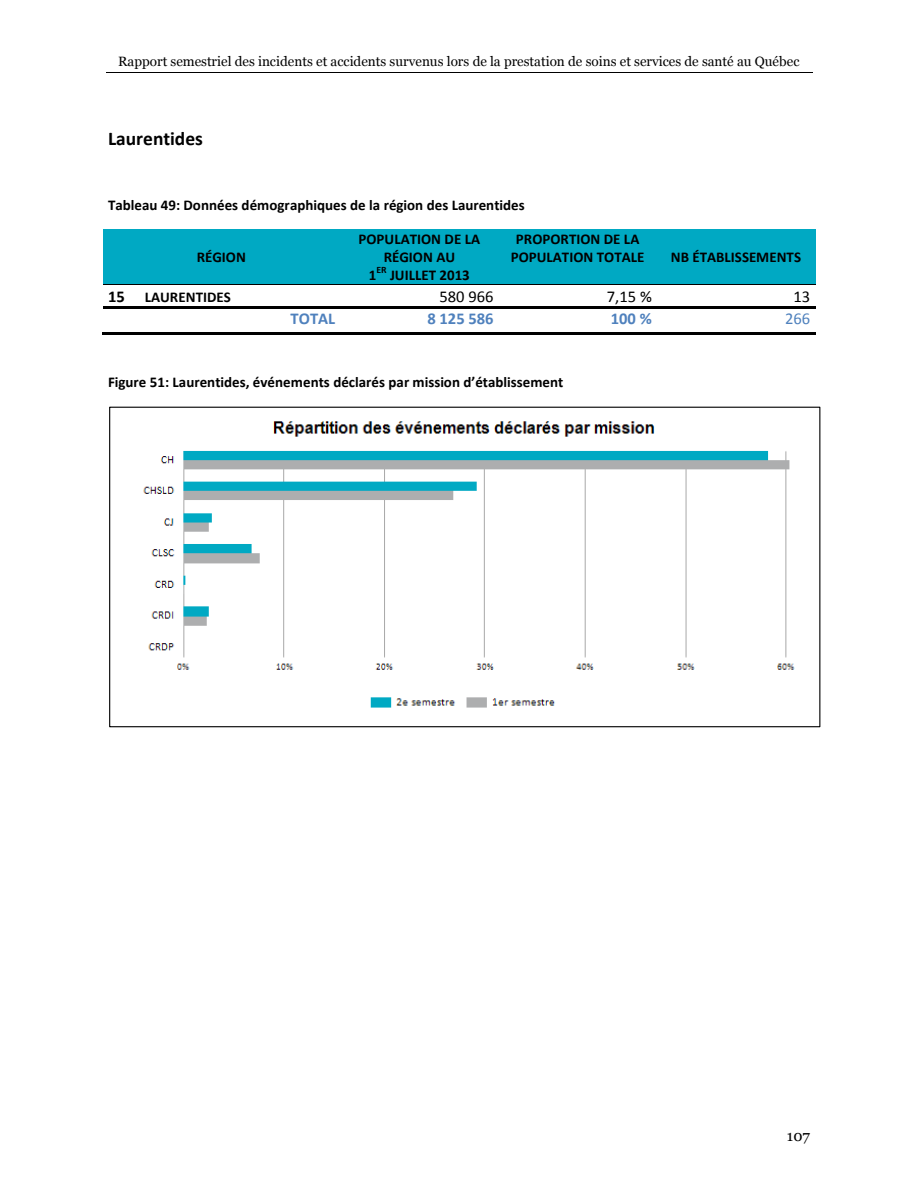
<style>
.page{position:relative;width:918px;height:1188px;background:#fff}
.page>*{position:absolute;margin:0;border:0;box-sizing:border-box;transform-origin:0 0}
.t1{font:700 19.5px "Calibri";color:#000}
.t2{font:700 16.5px "Calibri";color:#4f81bd}
.t3{font:16.5px "Calibri";color:#000}
.t4{font:16.5px "Calibri";color:#4f81bd}
.t5{font:700 16.5px "Calibri";color:#000}
.t6{font:700 15px/18.3px "Calibri";color:#000;text-align:center}
.t7{font:15px "Georgia";color:#000}
.t8{font:13.5px "Georgia";color:#000}
.t9{font:700 9.75px "Calibri";color:#000}
</style>
<div class="page">
<hr style="left:106px;top:72px;width:706px;height:1px;background:#000">
<div style="left:103px;top:229px;width:237px;height:55px;background:#00a9c3"></div>
<div style="left:340px;top:229px;width:159px;height:55px;background:#00a9c3"></div>
<div style="left:499px;top:229px;width:158px;height:55px;background:#00a9c3"></div>
<div style="left:657px;top:229px;width:158px;height:55px;background:#00a9c3"></div>
<hr style="left:103px;top:284px;width:37px;height:1px;background:#000">
<hr style="left:140px;top:284px;width:200px;height:1px;background:#000">
<hr style="left:341px;top:284px;width:158px;height:1px;background:#000">
<hr style="left:499px;top:284px;width:158px;height:1px;background:#000">
<hr style="left:658px;top:284px;width:157px;height:1px;background:#000">
<hr style="left:103px;top:306px;width:37px;height:3px;background:#000">
<hr style="left:142px;top:306px;width:198px;height:3px;background:#000">
<hr style="left:342px;top:306px;width:157px;height:3px;background:#000">
<hr style="left:501px;top:306px;width:156px;height:3px;background:#000">
<hr style="left:659px;top:306px;width:156px;height:3px;background:#000">
<hr style="left:102px;top:332px;width:238px;height:2px;background:#000">
<hr style="left:341px;top:332px;width:158px;height:2px;background:#000">
<hr style="left:500px;top:332px;width:157px;height:2px;background:#000">
<hr style="left:658px;top:332px;width:157px;height:2px;background:#000">
<img style="left:143px;top:421px;width:652px;height:287px">
<p class="t8" style="left:118px;top:54px;width:683px">Rapport semestriel des incidents et accidents survenus lors de la prestation de soins et services de santé au Québec</p>
<h4 class="t1" style="left:108px;top:130px;width:97px">Laurentides</h4>
<p class="t6" style="left:108px;top:198px;width:418px">Tableau 49: Données démographiques de la région des Laurentides</p>
<p class="t6" style="left:197px;top:249px;width:51px">RÉGION</p>
<p class="t6" style="left:359px;top:231px;width:123px">POPULATION DE LA</p>
<p class="t6" style="left:384px;top:249px;width:73px">RÉGION AU</p>
<p class="t6" style="left:369px;top:267px;width:9px">1</p>
<p class="t6" style="left:511px;top:231px;width:135px">PROPORTION DE LA<br>POPULATION TOTALE</p>
<p class="t9" style="left:376px;top:265px;width:12px">ER</p>
<p class="t6" style="left:390px;top:267px;width:81px">JUILLET 2013</p>
<p class="t6" style="left:671px;top:249px;width:132px">NB ÉTABLISSEMENTS</p>
<p class="t5" style="left:108px;top:289px;width:18px">15</p>
<p class="t6" style="left:145px;top:290px;width:88px">LAURENTIDES</p>
<p class="t3" style="left:439px;top:289px;width:56px">580 966</p>
<p class="t3" style="left:607px;top:289px;width:46px">7,15 %</p>
<p class="t3" style="left:793px;top:289px;width:18px">13</p>
<p class="t2" style="left:291px;top:312px;width:46px">TOTAL</p>
<p class="t2" style="left:427px;top:312px;width:68px">8 125 586</p>
<p class="t2" style="left:611px;top:312px;width:43px">100 %</p>
<p class="t4" style="left:785px;top:312px;width:27px">266</p>
<p class="t6" style="left:108px;top:374px;width:457px">Figure 51: Laurentides, événements déclarés par mission d’établissement</p>
<p class="t7" style="left:787px;top:1127px;width:25px">107</p>
</div>
